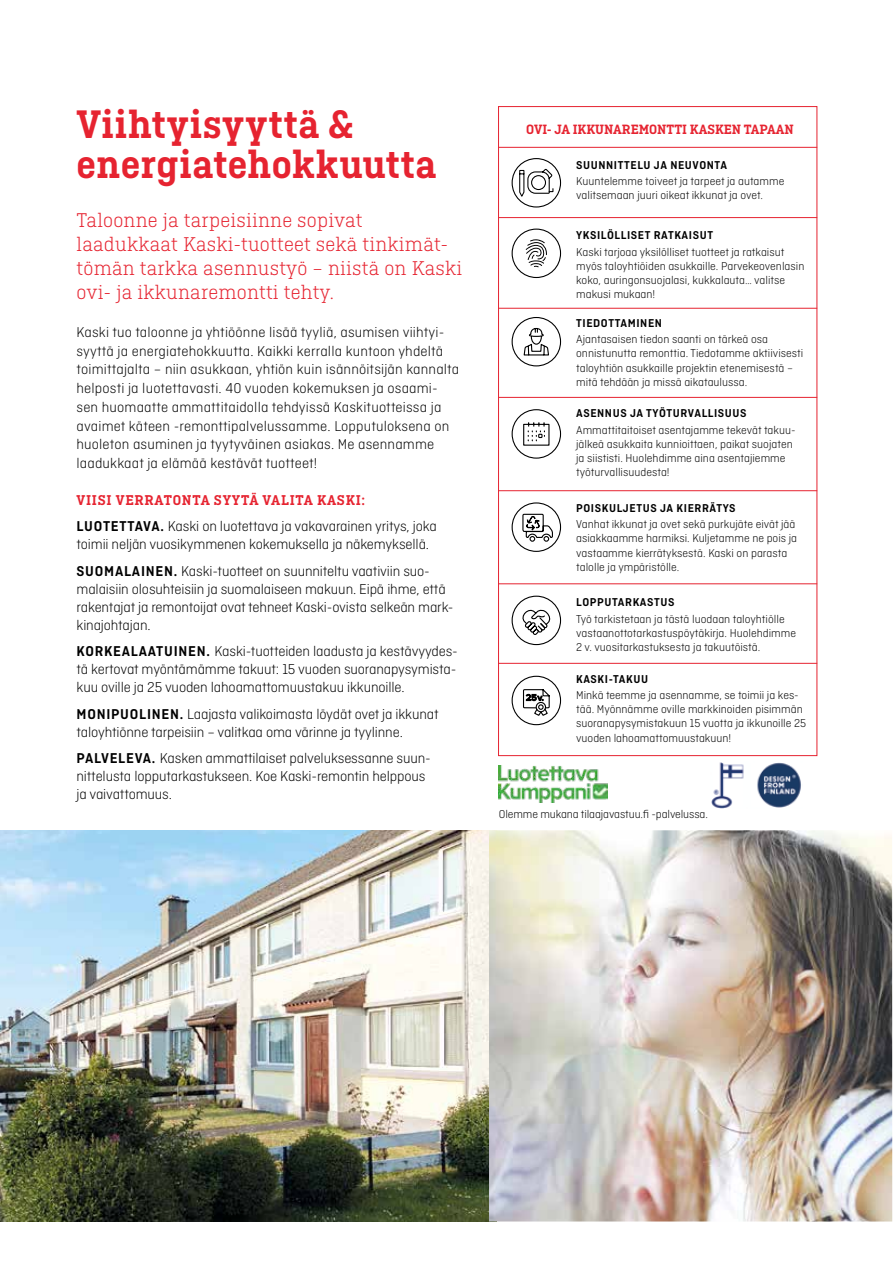
<style>
.page{position:relative;width:893px;height:1263px;background:#fff}
.page>*{position:absolute;margin:0;border:0;box-sizing:border-box;transform-origin:0 0}
.t1{font:600 42px/40.5px "Ciutadella Slab";letter-spacing:.01em;color:#e62330}
.t2{font:300 21px/24px "Ciutadella Slab";letter-spacing:.01em;color:#e62330}
.t3{font:300 15px/18px "Ciutadella";letter-spacing:-.01em;color:#000}
.t4{font:300 15px/18.8px "Ciutadella";letter-spacing:.01em;color:#000}
.t5{font:600 15px "Ciutadella Slab";letter-spacing:.05em;color:#e62330}
.t6{font:600 14.25px "Ciutadella Slab";color:#e62330}
.t7{font:300 12px/14.2px "Ciutadella";color:#000}
.t8{font:600 12px "Ciutadella";letter-spacing:.05em;color:#000}
.s1{font-weight:600}
</style>
<div class="page">
<img style="left:0;top:830px;width:489px;height:391px">
<img style="left:489px;top:830px;width:403px;height:391px">
<div style="left:512px;top:158px;width:49px;height:50px;border:1px solid #000;border-radius:50%"></div>
<svg style="left:519px;top:168px;width:35px;height:29px"></svg>
<div style="left:512px;top:409px;width:49px;height:50px;border:1px solid #000;border-radius:50%"></div>
<svg style="left:523px;top:422px;width:27px;height:24px"></svg>
<div style="left:512px;top:317px;width:49px;height:49px;border:1px solid #000;border-radius:50%"></div>
<svg style="left:523px;top:327px;width:26px;height:29px"></svg>
<div style="left:512px;top:596px;width:49px;height:49px;border:1px solid #000;border-radius:50%"></div>
<svg style="left:517px;top:606px;width:34px;height:30px"></svg>
<div style="left:512px;top:502px;width:49px;height:50px;border:1px solid #000;border-radius:50%"></div>
<svg style="left:522px;top:513px;width:31px;height:29px"></svg>
<div style="left:512px;top:676px;width:49px;height:49px;border:1px solid #000;border-radius:50%"></div>
<svg style="left:523px;top:689px;width:27px;height:27px"></svg>
<hr style="left:498px;top:217px;width:319px;height:1px;background:#e62330">
<hr style="left:498px;top:308px;width:319px;height:1px;background:#e62330">
<hr style="left:498px;top:397px;width:319px;height:1px;background:#e62330">
<hr style="left:498px;top:490px;width:319px;height:1px;background:#e62330">
<hr style="left:498px;top:583px;width:319px;height:1px;background:#e62330">
<hr style="left:498px;top:663px;width:319px;height:1px;background:#e62330">
<hr style="left:498px;top:147px;width:319px;height:1px;background:#e62330">
<div style="left:512px;top:229px;width:49px;height:49px;border:1px solid #000;border-radius:50%"></div>
<svg style="left:526px;top:239px;width:21px;height:28px"></svg>
<img style="left:499px;top:765px;width:108px;height:37px">
<img style="left:711px;top:762px;width:90px;height:47px">
<h1 class="t1" style="left:77px;top:104px;width:361px">Viihtyisyyttä &amp; energiatehokkuutta</h1>
<h2 class="t2" style="left:77px;top:208px;width:387px">Taloonne ja tarpeisiinne sopivat laadukkaat Kaski-tuotteet sekä tinkimät&shy;tömän tarkka asennustyö – niistä on Kaski ovi- ja ikkunaremontti tehty.</h2>
<p class="t4" style="left:77px;top:322px;width:384px">Kaski tuo taloonne ja yhtiöönne lisää tyyliä, asumisen viihtyi&shy;syyttä ja energiatehokkuutta. Kaikki kerralla kuntoon yhdeltä toimittajalta – niin asukkaan, yhtiön kuin isännöitsijän kannalta helposti ja luotettavasti. 40 vuoden kokemuksen ja osaami&shy;sen huomaatte ammattitaidolla tehdyissä Kaskituotteissa ja avaimet käteen -remonttipalvelussamme. Lopputuloksena on huoleton asuminen ja tyytyväinen asiakas. Me asennamme laadukkaat ja elämää kestävät tuotteet!</p>
<p class="t5" style="left:77px;top:491px;width:290px">VIISI VERRATONTA SYYTÄ VALITA KASKI:</p>
<p class="t3" style="left:77px;top:517px;width:362px"><span class="s1">LUOTETTAVA.</span> Kaski on luotettava ja vakavarainen yritys, joka toimii neljän vuosikymmenen kokemuksella ja näkemyksellä.</p>
<p class="t3" style="left:77px;top:562px;width:379px"><span class="s1">SUOMALAINEN.</span> Kaski-tuotteet on suunniteltu vaativiin suo&shy;malaisiin olosuhteisiin ja suomalaiseen makuun. Eipä ihme, että rakentajat ja remontoijat ovat tehneet Kaski-ovista selkeän mark&shy;kinajohtajan.</p>
<p class="t3" style="left:77px;top:642px;width:383px;text-align:justify"><span class="s1">KORKEALAATUINEN.</span> Kaski-tuotteiden laadusta ja kestävyydes&shy;tä kertovat myöntämämme takuut: 15 vuoden suoranapysymista&shy;kuu oville ja 25 vuoden lahoamattomuustakuu ikkunoille.</p>
<p class="t3" style="left:77px;top:705px;width:364px"><span class="s1">MONIPUOLINEN.</span> Laajasta valikoimasta löydät ovet ja ikkunat taloyhtiönne tarpeisiin – valitkaa oma värinne ja tyylinne.</p>
<p class="t3" style="left:77px;top:749px;width:356px"><span class="s1">PALVELEVA.</span> Kasken ammattilaiset palveluksessanne suun&shy;nittelusta lopputarkastukseen. Koe Kaski-remontin helppous ja vaivattomuus.</p>
<p class="t6" style="left:526px;top:122px;width:269px">OVI- JA IKKUNAREMONTTI KASKEN TAPAAN</p>
<p class="t8" style="left:576px;top:158px;width:152px">SUUNNITTELU JA NEUVONTA</p>
<p class="t7" style="left:576px;top:174px;width:210px">Kuuntelemme toiveet ja tarpeet ja autamme valitsemaan juuri oikeat ikkunat ja ovet.</p>
<p class="t8" style="left:576px;top:228px;width:138px">YKSILÖLLISET RATKAISUT</p>
<p class="t7" style="left:576px;top:244px;width:230px">Kaski tarjoaa yksilölliset tuotteet ja ratkaisut myös taloyhtiöiden asukkaille. Parvekeovenlasin koko, auringonsuojalasi, kukkalauta… valitse makusi mukaan!</p>
<p class="t8" style="left:576px;top:316px;width:87px">TIEDOTTAMINEN</p>
<p class="t7" style="left:576px;top:332px;width:229px">Ajantasaisen tiedon saanti on tärkeä osa onnistunutta remonttia. Tiedotamme aktiivisesti taloyhtiön asukkaille projektin etenemisestä – mitä tehdään ja missä aikataulussa.</p>
<p class="t8" style="left:576px;top:406px;width:172px">ASENNUS JA TYÖTURVALLISUUS</p>
<p class="t7" style="left:576px;top:422px;width:221px">Ammattitaitoiset asentajamme tekevät takuu&shy;jälkeä asukkaita kunnioittaen, paikat suojaten ja siististi. Huolehdimme aina asentajiemme työturvallisuudesta!</p>
<p class="t8" style="left:576px;top:501px;width:161px">POISKULJETUS JA KIERRÄTYS</p>
<p class="t7" style="left:576px;top:517px;width:223px">Vanhat ikkunat ja ovet sekä purkujäte eivät jää asiakkaamme harmiksi. Kuljetamme ne pois ja vastaamme kierrätyksestä. Kaski on parasta talolle ja ympäristölle.</p>
<p class="t8" style="left:576px;top:596px;width:100px">LOPPUTARKASTUS</p>
<p class="t7" style="left:576px;top:612px;width:221px">Työ tarkistetaan ja tästä luodaan taloyhtiölle vastaanottotarkastuspöytäkirja. Huolehdimme<br>2 v. vuositarkastuksesta ja takuutöistä.</p>
<p class="t8" style="left:576px;top:672px;width:73px">KASKI-TAKUU</p>
<p class="t7" style="left:576px;top:688px;width:232px">Minkä teemme ja asennamme, se toimii ja kes&shy;tää. Myönnämme oville markkinoiden pisimmän suoranapysymistakuun 15 vuotta ja ikkunoille 25 vuoden lahoamattomuustakuun!</p>
<p class="t7" style="left:499px;top:807px;width:211px">Olemme mukana tilaajavastuu.fi -palvelussa.</p>
</div>
